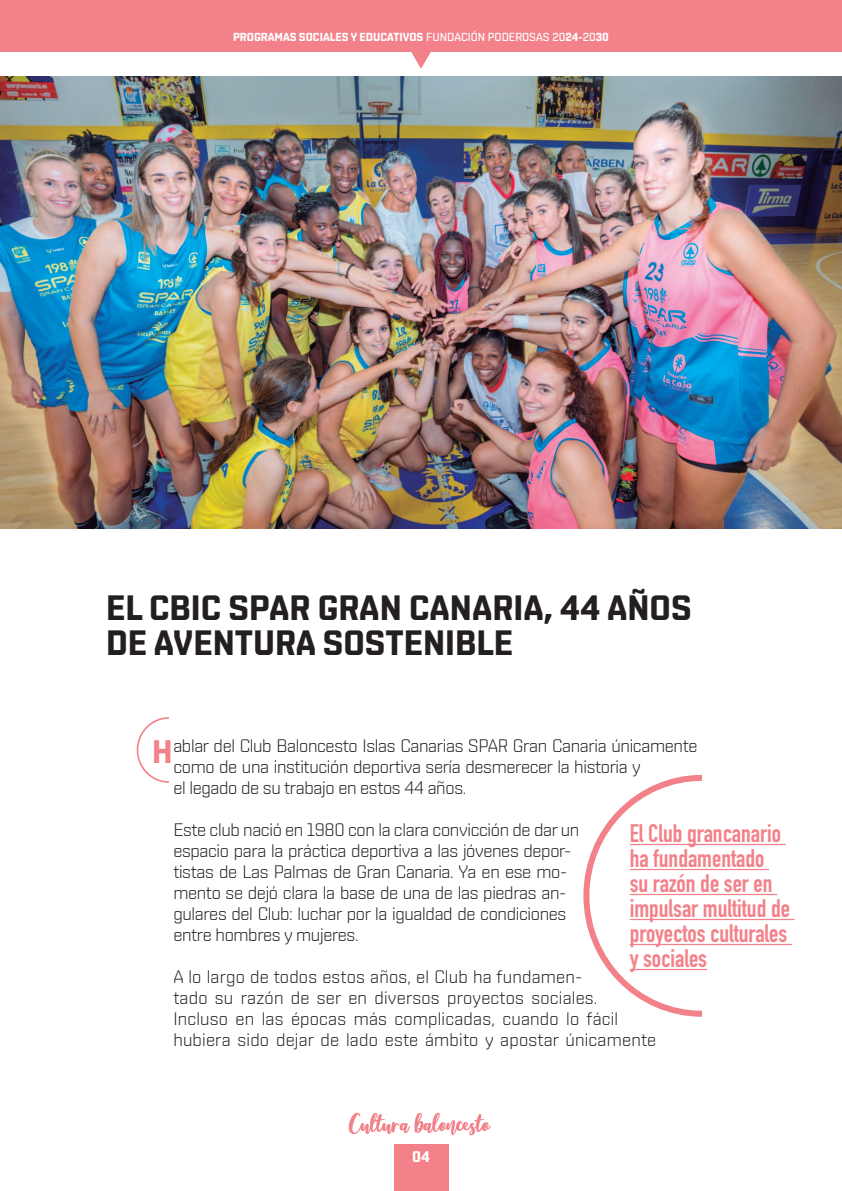
<style>
.page{position:relative;width:842px;height:1191px;background:#fff}
.page>*{position:absolute;margin:0;border:0;box-sizing:border-box;transform-origin:0 0}
.t1{font:35px/35px "Shentox Regular 8";color:#231f20}
.t2{font:32.4px "Shentox Regular 8";color:#f38189}
.t3{font:700 25px/25px "DIN Condensed";color:#f38189}
.t4{font:22.8px "Amelya";color:#f38189}
.t5{font:300 18px/21px "Shentox";letter-spacing:-.02em;color:#231f20}
.t6{font:300 18px/21px "Shentox";letter-spacing:.01em;color:#231f20}
.t7{font:15.5px "Shentox Regular 8";color:#fff}
.t8{font:11.6px "Shentox Regular 8";color:#fff}
.s1{font-family:"Shentox Regular 2"}
.s2{font-family:"Shentox";font-weight:300}
</style>
<div class="page">
<div style="left:0;top:0;width:842px;height:51px;background:#f38189"></div>
<svg style="left:404px;top:51px;width:34px;height:18px"></svg>
<div style="left:394px;top:1144px;width:54px;height:47px;background:#f38189"></div>
<div style="left:137px;top:717px;width:64px;height:66px;border:2px solid #f38189;border-radius:50%"></div>
<div style="left:169px;top:712px;width:37px;height:79px;background:#fff"></div>
<img style="left:0;top:77px;width:842px;height:451px">
<hr style="left:630px;top:844px;width:156px;height:1px;background:#f38189">
<hr style="left:630px;top:869px;width:139px;height:1px;background:#f38189">
<hr style="left:630px;top:894px;width:147px;height:1px;background:#f38189">
<hr style="left:630px;top:919px;width:165px;height:1px;background:#f38189">
<hr style="left:630px;top:944px;width:162px;height:1px;background:#f38189">
<hr style="left:630px;top:969px;width:77px;height:1px;background:#f38189">
<p class="t8" style="left:233px;top:32px;width:377px">PROGRAMAS SOCIALES Y EDUCATIVOS <span class="s1">FUNDACIÓN PODEROSAS 20</span>24-<span class="s1">20</span>30</p>
<p class="t8" style="left:300px;top:32px;width:243px">PROYECTOS <span class="s2">CB SPAR GRAN CANARIA</span> 2021-2025</p>
<h1 class="t1" style="left:106px;top:593px;width:587px">EL CBIC SPAR GRAN CANARIA, 44 AÑOS<br>DE AVENTURA SOSTENIBLE</h1>
<p class="t5" style="left:173px;top:737px;width:526px">ablar del Club Baloncesto Islas Canarias SPAR Gran Canaria únicamente como de una institución deportiva sería desmerecer la historia y<br>el legado de su trabajo en estos 44 años.</p>
<p class="t5" style="left:173px;top:821px;width:408px">Este club nació en 1980 con la clara convicción de dar un espacio para la práctica deportiva a las jóvenes depor&shy;tistas de Las Palmas de Gran Canaria. Ya en ese mo&shy;mento se dejó clara la base de una de las piedras an&shy;gulares del Club: luchar por la igualdad de condiciones entre hombres y mujeres.</p>
<p class="t6" style="left:173px;top:968px;width:485px">A lo largo de todos estos años, el Club ha fundamen-<br>tado su razón de ser en diversos proyectos sociales.<br>Incluso en las épocas más complicadas, cuando lo fácil hubiera sido dejar de lado este ámbito y apostar únicamente</p>
<h2 class="t2" style="left:152px;top:738px;width:22px">H</h2>
<h3 class="t3" style="left:630px;top:824px;width:162px">El Club grancanario ha fundamentado<br>su razón de ser en impulsar multitud de proyectos culturales y sociales</h3>
<p class="t4" style="left:349px;top:1111px;width:142px">Cultura baloncesto</p>
<p class="t7" style="left:412px;top:1149px;width:19px">04</p>
<p class="t7" style="left:421px;top:1149px;width:10px">3</p>
</div>
